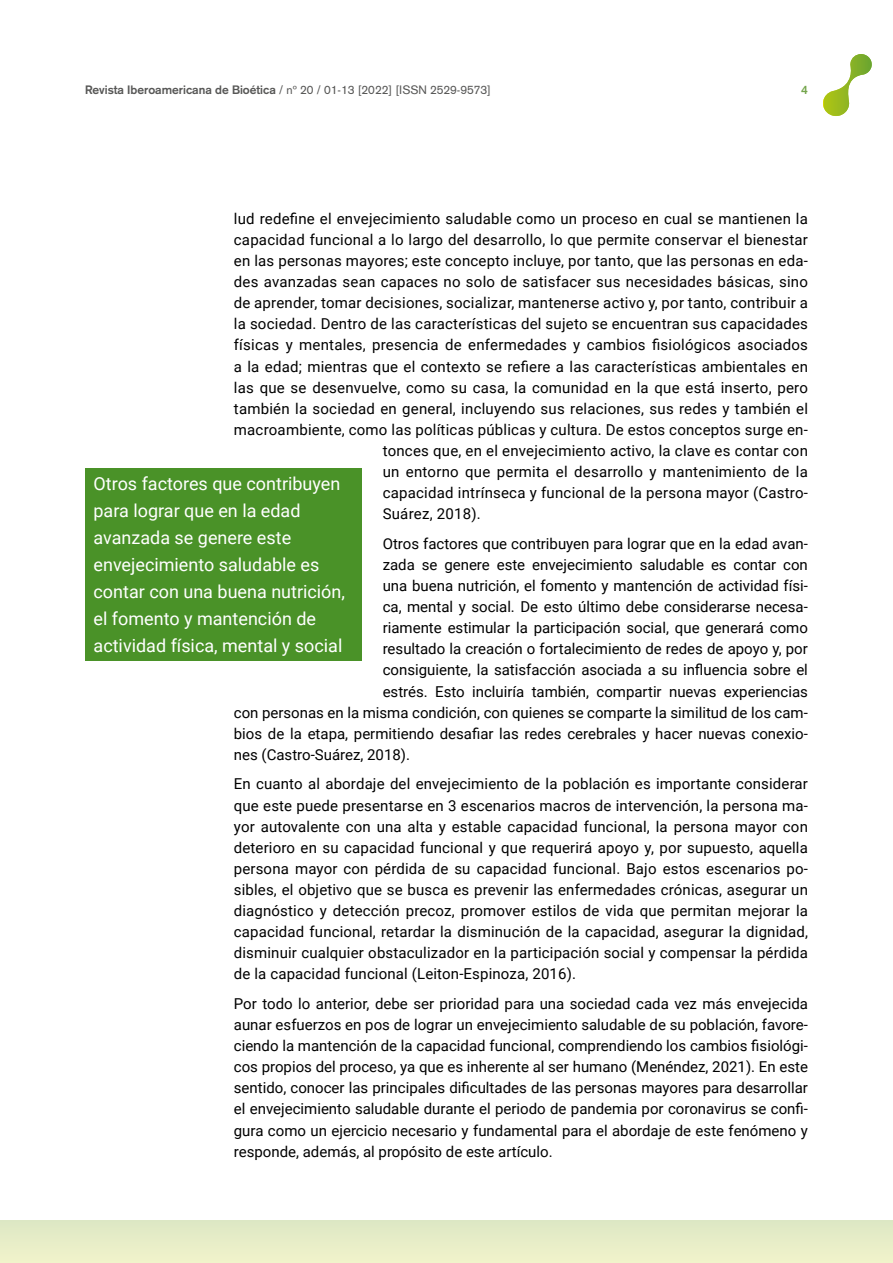
<style>
.page{position:relative;width:893px;height:1263px;background:#fff}
.page>*{position:absolute;margin:0;border:0;box-sizing:border-box;transform-origin:0 0}
.Texto_entresacado{font:18px/27px "Roboto";color:#fff}
.Normal_wrd_16{font:15px "Roboto";letter-spacing:.015em;color:#000}
.Cita_textual_wrd_1{font:15px/21.1px "Roboto";color:#000;text-align:justify}
.t1{font:12px "Akzidenz Grotesk";color:#575756}
.t2{font:700 12px "Akzidenz Grotesk";color:#74a54c}
.s1{font-weight:700}
</style>
<div class="page">
<div style="left:0;top:1220px;width:893px;height:43px;background:#e7edc8"></div>
<svg style="left:823px;top:54px;width:49px;height:62px"></svg>
<div style="left:85px;top:468px;width:276px;height:192px;background:#4a9228"></div>
<p class="t1" style="left:85px;top:83px;width:407px"><span class="s1">Revista Iberoamericana de Bioética</span> / nº 20 / 01-13 [2022] [ISSN 2529-9573]</p>
<p class="t2" style="left:801px;top:83px;width:8px">4</p>
<p class="Normal_wrd_16" style="left:234px;top:208px;width:576px">lud redefine el envejecimiento saludable como un proceso en cual se mantienen la</p>
<p class="Normal_wrd_16" style="left:234px;top:229px;width:576px">capacidad funcional a lo largo del desarrollo, lo que permite conservar el bienestar</p>
<p class="Normal_wrd_16" style="left:234px;top:250px;width:576px">en las personas mayores; este concepto incluye, por tanto, que las personas en eda-</p>
<p class="Normal_wrd_16" style="left:234px;top:271px;width:576px">des avanzadas sean capaces no solo de satisfacer sus necesidades básicas, sino</p>
<p class="Normal_wrd_16" style="left:234px;top:292px;width:576px">de aprender, tomar decisiones, socializar, mantenerse activo y, por tanto, contribuir a</p>
<p class="Normal_wrd_16" style="left:234px;top:313px;width:576px">la sociedad. Dentro de las características del sujeto se encuentran sus capacidades</p>
<p class="Normal_wrd_16" style="left:234px;top:335px;width:576px">físicas y mentales, presencia de enfermedades y cambios fisiológicos asociados</p>
<p class="Normal_wrd_16" style="left:234px;top:356px;width:576px">a la edad; mientras que el contexto se refiere a las características ambientales en</p>
<p class="Normal_wrd_16" style="left:234px;top:377px;width:576px">las que se desenvuelve, como su casa, la comunidad en la que está inserto, pero</p>
<p class="Normal_wrd_16" style="left:234px;top:398px;width:576px">también la sociedad en general, incluyendo sus relaciones, sus redes y también el</p>
<p class="Normal_wrd_16" style="left:234px;top:419px;width:576px">macroambiente, como las políticas públicas y cultura. De estos conceptos surge en-</p>
<p class="Normal_wrd_16" style="left:383px;top:440px;width:427px">tonces que, en el envejecimiento activo, la clave es contar con</p>
<p class="Normal_wrd_16" style="left:383px;top:461px;width:427px">un entorno que permita el desarrollo y mantenimiento de la</p>
<p class="Normal_wrd_16" style="left:383px;top:482px;width:427px">capacidad intrínseca y funcional de la persona mayor (Castro-</p>
<p class="Normal_wrd_16" style="left:383px;top:503px;width:100px">Suárez, 2018).</p>
<p class="Normal_wrd_16" style="left:383px;top:533px;width:427px">Otros factores que contribuyen para lograr que en la edad avan-</p>
<p class="Normal_wrd_16" style="left:383px;top:554px;width:427px">zada se genere este envejecimiento saludable es contar con</p>
<p class="Normal_wrd_16" style="left:383px;top:575px;width:427px">una buena nutrición, el fomento y mantención de actividad físi-</p>
<p class="Normal_wrd_16" style="left:383px;top:596px;width:427px">ca, mental y social. De esto último debe considerarse necesa-</p>
<p class="Normal_wrd_16" style="left:383px;top:617px;width:427px">riamente estimular la participación social, que generará como</p>
<p class="Normal_wrd_16" style="left:383px;top:638px;width:427px">resultado la creación o fortalecimiento de redes de apoyo y, por</p>
<p class="Normal_wrd_16" style="left:383px;top:660px;width:427px">consiguiente, la satisfacción asociada a su influencia sobre el</p>
<p class="Normal_wrd_16" style="left:383px;top:681px;width:427px">estrés. Esto incluiría también, compartir nuevas experiencias</p>
<p class="Normal_wrd_16" style="left:234px;top:702px;width:576px">con personas en la misma condición, con quienes se comparte la similitud de los cam-</p>
<p class="Normal_wrd_16" style="left:234px;top:723px;width:576px">bios de la etapa, permitiendo desafiar las redes cerebrales y hacer nuevas conexio-</p>
<p class="Normal_wrd_16" style="left:234px;top:744px;width:178px">nes (Castro-Suárez, 2018).</p>
<p class="Cita_textual_wrd_1" style="left:234px;top:773px;width:576px">En cuanto al abordaje del envejecimiento de la población es importante considerar que este puede presentarse en 3 escenarios macros de intervención, la persona ma&shy;yor autovalente con una alta y estable capacidad funcional, la persona mayor con deterioro en su capacidad funcional y que requerirá apoyo y, por supuesto, aquella persona mayor con pérdida de su capacidad funcional. Bajo estos escenarios po&shy;sibles, el objetivo que se busca es prevenir las enfermedades crónicas, asegurar un diagnóstico y detección precoz, promover estilos de vida que permitan mejorar la capacidad funcional, retardar la disminución de la capacidad, asegurar la dignidad, disminuir cualquier obstaculizador en la participación social y compensar la pérdida de la capacidad funcional (Leiton-Espinoza, 2016).</p>
<p class="Cita_textual_wrd_1" style="left:234px;top:992px;width:576px">Por todo lo anterior, debe ser prioridad para una sociedad cada vez más envejecida aunar esfuerzos en pos de lograr un envejecimiento saludable de su población, favore&shy;ciendo la mantención de la capacidad funcional, comprendiendo los cambios fisiológi&shy;cos propios del proceso, ya que es inherente al ser humano (Menéndez, 2021). En este sentido, conocer las principales dificultades de las personas mayores para desarrollar el envejecimiento saludable durante el periodo de pandemia por coronavirus se confi&shy;gura como un ejercicio necesario y fundamental para el abordaje de este fenómeno y responde, además, al propósito de este artículo.</p>
<p class="Texto_entresacado" style="left:94px;top:469px;width:253px">Otros factores que contribuyen para lograr que en la edad avanzada se genere este envejecimiento saludable es contar con una buena nutrición, el fomento y mantención de actividad física, mental y social</p>
</div>
